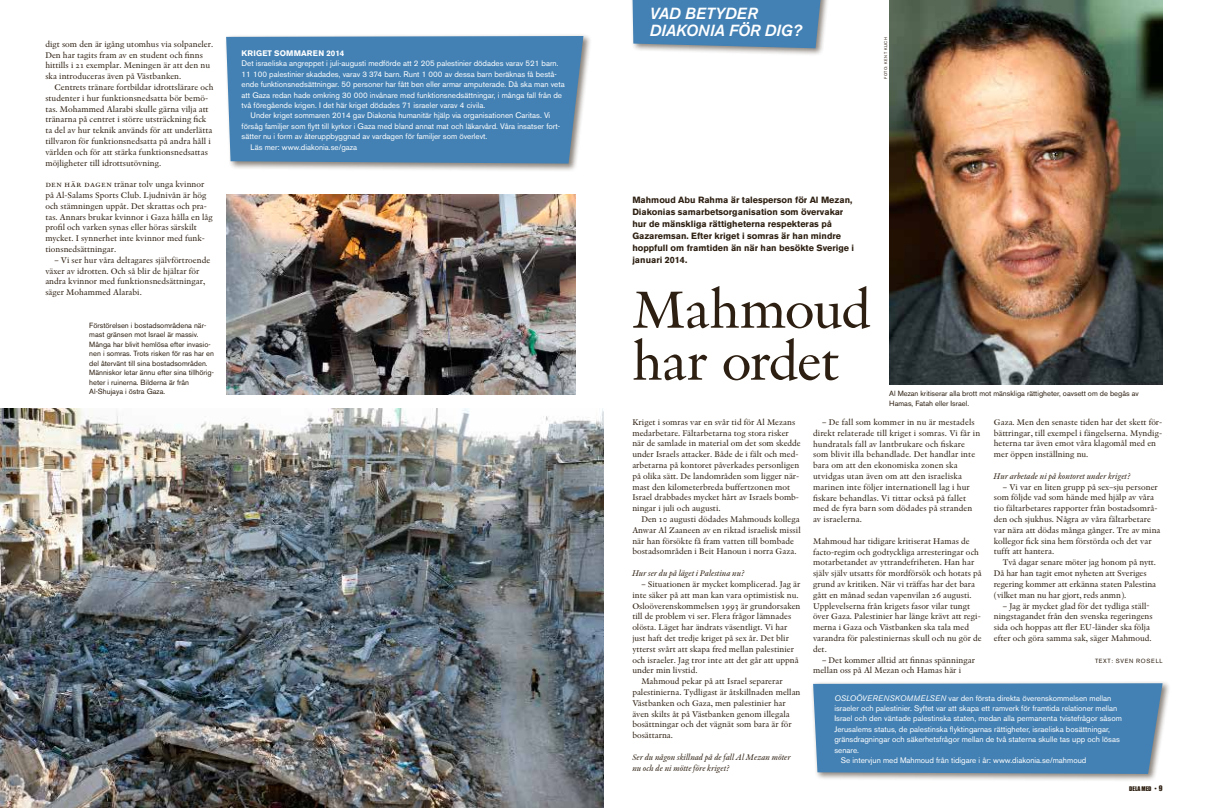
<style>
.page{position:relative;width:1208px;height:808px;background:#fff}
.page>*{position:absolute;margin:0;border:0;box-sizing:border-box;transform-origin:0 0}
.t1{font:55px/52px "Indigo Regular Os F";letter-spacing:-.025em;color:#2d1f11}
.t2{font:italic 500 16px/17px "Akzidenz Grotesk BE";color:#fff}
.t3{font:700 9px/12px "Akzidenz Grotesk BE";color:#2d1f11}
.t4{font:8.6px/10.8px "Indigo Regular Os F";color:#2d1f11}
.t5{font:italic 8.6px/10.8px "Indigo";color:#2d1f11}
.t6{font:8px "Akzidenz Grotesk BE";color:#fff}
.t7{font:700 8px "Akzidenz Grotesk BE";letter-spacing:.01em;color:#fff}
.t8{font:7.5px/9.5px "Akzidenz Grotesk BE";color:#2d1f11}
.t9{font:6px "Akzidenz Grotesk BE";letter-spacing:.14em;color:#2d1f11}
.t10{font:5.9px "Impact";color:#2d1f11}
.t11{font:4px "Akzidenz Grotesk BE";letter-spacing:.12em;color:#2d1f11}
.s1{font-family:"Indigo Regular SC"}
.s2{font-style:italic}
.s3{font-family:"Akzidenz Grotesk BE";font-size:7px}
.s4{font-size:7px}
</style>
<div class="page">
<div style="left:630px;top:0;width:200px;height:57px;background:#2d1f11;opacity:.55"></div>
<div style="left:632px;top:0;width:188px;height:48px;background:#4381b4"></div>
<div style="left:811px;top:681px;width:359px;height:101px;background:#2d1f11;opacity:.55"></div>
<div style="left:813px;top:683px;width:349px;height:91px;background:#4381b4"></div>
<img style="left:889px;top:0;width:273px;height:385px">
<img style="left:226px;top:195px;width:349px;height:199px">
<img style="left:0;top:408px;width:604px;height:400px">
<div style="left:224px;top:33px;width:367px;height:139px;background:#2d1f11;opacity:.55"></div>
<div style="left:226px;top:36px;width:357px;height:128px;background:#4381b4"></div>
<div style="left:1118px;top:774px;width:55px;height:28px;background:#fff"></div>
<p class="t4" style="left:45px;top:39px;width:169px">digt som den är igång utomhus via solpaneler.<br>Den har tagits fram av en student och finns hittills i 21 exemplar. Meningen är att den nu ska introduceras även på Västbanken.</p>
<p class="t4" style="left:45px;top:82px;width:170px;text-indent:9px">Centrets tränare fortbildar idrottslärare och studenter i hur funktionsnedsatta bör bemö&shy;tas. Mohammed Alarabi skulle gärna vilja att tränarna på centret i större utsträckning fick ta del av hur teknik används för att underlätta tillvaron för funktionsnedsatta på andra håll i världen och för att stärka funktionsnedsattas möjligheter till idrottsutövning.</p>
<p class="t4" style="left:45px;top:179px;width:169px"><span class="s1">den här dagen</span> tränar tolv unga kvinnor på Al-Salams Sports Club. Ljudnivån är hög och stämningen uppåt. Det skrattas och pra&shy;tas. Annars brukar kvinnor i Gaza hålla en låg profil och varken synas eller höras särskilt mycket. I synnerhet inte kvinnor med funk&shy;tionsnedsättningar.</p>
<p class="t4" style="left:45px;top:255px;width:166px;text-indent:9px">– Vi ser hur våra deltagares självförtroende växer av idrotten. Och så blir de hjältar för andra kvinnor med funktionsnedsättningar, säger Mohammed Alarabi.</p>
<p class="t8" style="left:89px;top:320px;width:126px">Förstörelsen i bostadsområdena när&shy;mast gränsen mot Israel är massiv.<br>Många har blivit hemlösa efter invasio&shy;nen i somras. Trots risken för ras har en del återvänt till sina bostadsområden.<br>Människor letar ännu efter sina tillhörig&shy;heter i ruinerna. Bilderna är från Al-Shujaya i östra Gaza.</p>
<p class="t7" style="left:241px;top:49px;width:104px">Kriget sommaren 2014</p>
<p class="t6" style="left:241px;top:59px;width:318px">Det israeliska angreppet i juli-augusti medförde att 2 205 palestinier dödades varav 521 barn.</p>
<p class="t6" style="left:241px;top:69px;width:317px">11 100 palestinier skadades, varav 3 374 barn. Runt 1 000 av dessa barn beräknas få bestå-</p>
<p class="t6" style="left:241px;top:80px;width:325px">ende funktionsnedsättningar. 50 personer har fått ben eller armar amputerade. Då ska man veta</p>
<p class="t6" style="left:241px;top:90px;width:322px">att Gaza redan hade omkring 30 000 invånare med funktionsnedsättningar, i många fall från de</p>
<p class="t6" style="left:241px;top:100px;width:245px">två föregående krigen. I det här kriget dödades 71 israeler varav 4 civila.</p>
<p class="t6" style="left:250px;top:111px;width:301px">Under kriget sommaren 2014 gav Diakonia humanitär hjälp via organisationen Caritas. Vi</p>
<p class="t6" style="left:241px;top:121px;width:320px">försåg familjer som flytt till kyrkor i Gaza med bland annat mat och läkarvård. Våra insatser fort-</p>
<p class="t6" style="left:241px;top:132px;width:247px">sätter nu i form av återuppbyggnad av vardagen för familjer som överlevt.</p>
<p class="t6" style="left:250px;top:142px;width:108px">Läs mer: www.diakonia.se/gaza</p>
<h2 class="t2" style="left:650px;top:5px;width:153px">VAD BETYDER<br>DIAKONIA FÖR DIG?</h2>
<p class="t11" style="left:883px;top:79px;width:42px;rotate:-90deg">Foto : Kent Klich</p>
<p class="t3" style="left:632px;top:194px;width:223px">Mahmoud Abu Rahma är talesperson för Al Mezan, Diakonias samarbetsorganisation som övervakar hur de mänskliga rättigheterna respekteras på Gazaremsan. Efter kriget i somras är han mindre hoppfull om framtiden än när han besökte Sverige i januari 2014.</p>
<h1 class="t1" style="left:632px;top:283px;width:240px">Mahmoud har ordet</h1>
<p class="t8" style="left:889px;top:389px;width:251px">Al Mezan kritiserar alla brott mot mänskliga rättigheter, oavsett om de begås av<br>Hamas, Fatah eller Israel.</p>
<p class="t4" style="left:632px;top:417px;width:170px">Kriget i somras var en svår tid för Al Mezans medarbetare. Fältarbetarna tog stora risker när de samlade in material om det som skedde under Israels attacker. Både de i fält och med&shy;arbetarna på kontoret påverkades personligen på olika sätt. De landområden som ligger när&shy;mast den kilometerbreda buffertzonen mot Israel drabbades mycket hårt av Israels bomb&shy;ningar i juli och augusti.</p>
<p class="t4" style="left:632px;top:514px;width:170px;text-indent:9px">Den 10 augusti dödades Mahmouds kollega Anwar Al Zaaneen av en riktad israelisk missil när han försökte få fram vatten till bombade bostadsområden i Beit Hanoun i norra Gaza.</p>
<p class="t5" style="left:632px;top:568px;width:113px">Hur ser du på läget i Palestina nu?</p>
<p class="t4" style="left:641px;top:579px;width:161px">– Situationen är mycket komplicerad. Jag är</p>
<p class="t4" style="left:632px;top:589px;width:168px">inte säker på att man kan vara optimistisk nu.</p>
<p class="t4" style="left:632px;top:600px;width:170px">Osloöverenskommelsen 1993 är grundorsaken</p>
<p class="t4" style="left:632px;top:611px;width:160px">till de problem vi ser. Flera frågor lämnades</p>
<p class="t4" style="left:632px;top:622px;width:157px">olösta. Läget har ändrats väsentligt. Vi har</p>
<p class="t4" style="left:632px;top:633px;width:158px">just haft det tredje kriget på sex år. Det blir</p>
<p class="t4" style="left:632px;top:643px;width:163px">ytterst svårt att skapa fred mellan palestinier</p>
<p class="t4" style="left:632px;top:654px;width:168px">och israeler. Jag tror inte att det går att uppnå</p>
<p class="t4" style="left:632px;top:665px;width:67px">under min livstid.</p>
<p class="t4" style="left:641px;top:676px;width:143px">Mahmoud pekar på att Israel separerar</p>
<p class="t4" style="left:632px;top:687px;width:170px">palestinierna. Tydligast är åtskillnaden mellan</p>
<p class="t4" style="left:632px;top:697px;width:155px">Västbanken och Gaza, men palestinier har</p>
<p class="t4" style="left:632px;top:708px;width:159px">även skilts åt på Västbanken genom illegala</p>
<p class="t4" style="left:632px;top:719px;width:161px">bosättningar och det vägnät som bara är för</p>
<p class="t4" style="left:632px;top:730px;width:42px">bosättarna.</p>
<p class="t5" style="left:632px;top:751px;width:160px">Ser du någon skillnad på de fall Al Mezan möter nu och de ni mötte före kriget?</p>
<p class="t4" style="left:813px;top:417px;width:169px;text-indent:9px">– De fall som kommer in nu är mestadels direkt relaterade till kriget i somras. Vi får in hundratals fall av lantbrukare och fiskare som blivit illa behandlade. Det handlar inte bara om att den ekonomiska zonen ska utvidgas utan även om att den israeliska marinen inte följer internationell lag i hur fiskare behandlas. Vi tittar också på fallet med de fyra barn som dödades på stranden av israelerna.</p>
<p class="t4" style="left:813px;top:535px;width:170px">Mahmoud har tidigare kritiserat Hamas de facto-regim och godtyckliga arresteringar och motarbetandet av yttrandefriheten. Han har själv själv utsatts för mordförsök och hotats på grund av kritiken. När vi träffas har det bara gått en månad sedan vapenvilan 26 augusti.<br>Upplevelserna från krigets fasor vilar tungt över Gaza. Palestinier har länge krävt att regi&shy;merna i Gaza och Västbanken ska tala med varandra för palestiniernas skull och nu gör de det.</p>
<p class="t4" style="left:813px;top:654px;width:163px;text-indent:9px">– Det kommer alltid att finnas spänningar mellan oss på Al Mezan och Hamas här i</p>
<p class="t4" style="left:994px;top:417px;width:170px">Gaza. Men den senaste tiden har det skett för&shy;bättringar, till exempel i fängelserna. Myndig&shy;heterna tar även emot våra klagomål med en mer öppen inställning nu.</p>
<p class="t5" style="left:994px;top:471px;width:138px">Hur arbetade ni på kontoret under kriget?</p>
<p class="t4" style="left:994px;top:481px;width:168px;text-indent:9px">– Vi var en liten grupp på sex–sju personer som följde vad som hände med hjälp av våra tio fältarbetares rapporter från bostadsområ&shy;den och sjukhus. Några av våra fältarbetare var nära att dödas många gånger. Tre av mina kollegor fick sina hem förstörda och det var tufft att hantera.</p>
<p class="t4" style="left:994px;top:557px;width:164px;text-indent:9px">Två dagar senare möter jag honom på nytt.<br>Då har han tagit emot nyheten att Sveriges regering kommer att erkänna staten Palestina (vilket man nu har gjort, reds anmn).</p>
<p class="t4" style="left:994px;top:600px;width:160px;text-indent:9px">– Jag är mycket glad för det tydliga ställ&shy;ningstagandet från den svenska regeringens sida och hoppas att fler EU-länder ska följa efter och göra samma sak, säger Mahmoud.</p>
<p class="t9" style="left:1095px;top:657px;width:69px">Text: Sven Ros ell</p>
<p class="t6" style="left:834px;top:693px;width:278px"><span class="s2">OSLOÖVERENSKOMMELSEN</span> var den första direkta överenskommelsen mellan</p>
<p class="t6" style="left:834px;top:703px;width:284px">israeler och palestinier. Syftet var att skapa ett ramverk för framtida relationer mellan</p>
<p class="t6" style="left:834px;top:714px;width:289px">Israel och den väntade palestinska staten, medan alla permanenta tvistefrågor såsom</p>
<p class="t6" style="left:834px;top:724px;width:277px">Jerusalems status, de palestinska flyktingarnas rättigheter, israeliska bosättningar,</p>
<p class="t6" style="left:834px;top:735px;width:287px">gränsdragningar och säkerhetsfrågor mellan de två staterna skulle tas upp och lösas</p>
<p class="t6" style="left:834px;top:745px;width:26px">senare.</p>
<p class="t6" style="left:841px;top:755px;width:247px">Se intervjun med Mahmoud från tidigare i år: www.diakonia.se/mahmoud</p>
<p class="t10" style="left:1129px;top:784px;width:35px">DELA MED <span class="s3">•</span> <span class="s4">9</span></p>
</div>
